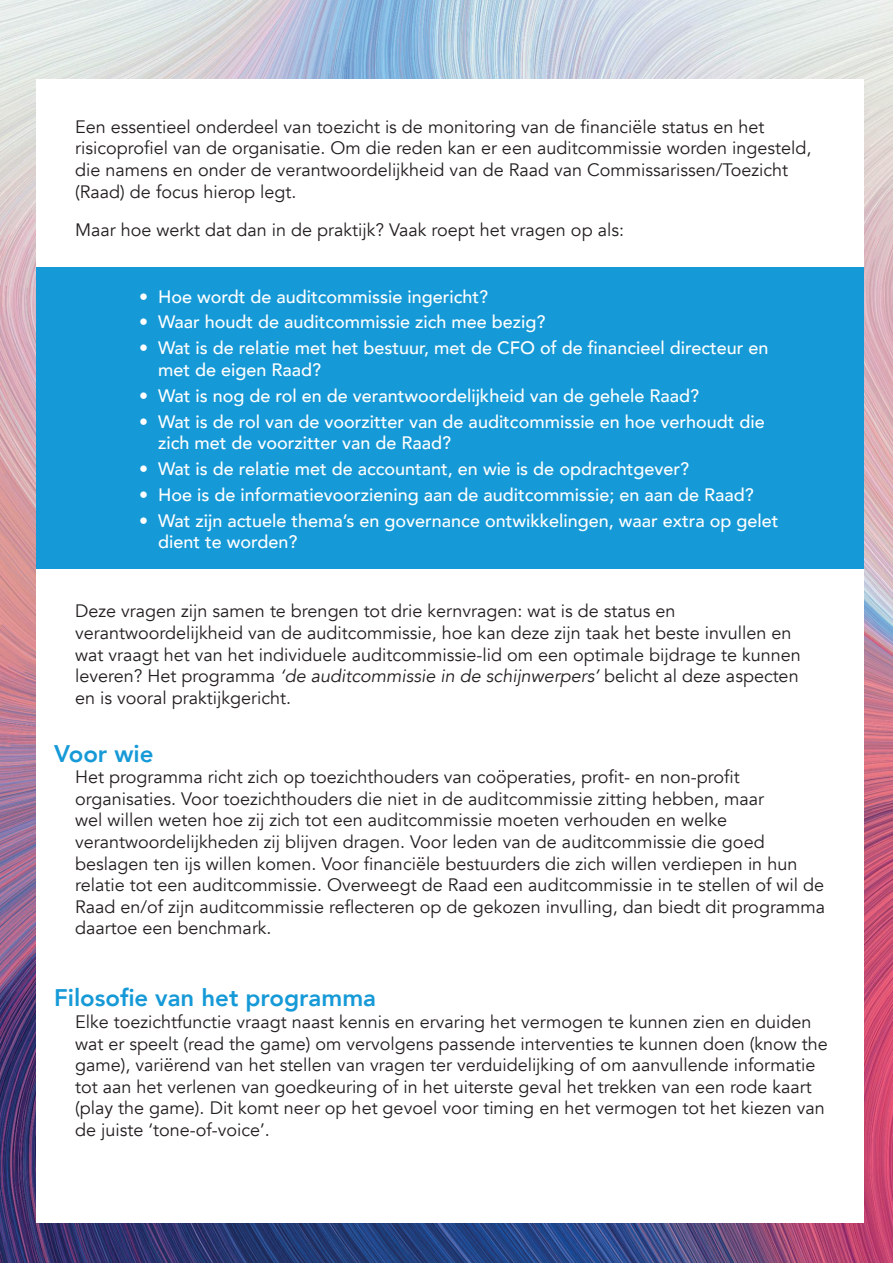
<style>
.page{position:relative;width:893px;height:1263px;background:#fff}
.page>*{position:absolute;margin:0;border:0;box-sizing:border-box;transform-origin:0 0}
.t1{font:800 24px "Avenir";color:#169ad7}
.t2{font:18px/21.6px "Avenir";color:#231f20}
.t3{font:500 18px/21.6px "Avenir";color:#fff}
.s1{font-style:italic}
</style>
<div class="page">
<img style="left:0;top:0;width:893px;height:1263px">
<div style="left:36px;top:79px;width:827px;height:1143px;background:#fff"></div>
<div style="left:36px;top:268px;width:827px;height:301px;background:#169ad7"></div>
<p class="t2" style="left:75px;top:116px;width:738px">Een essentieel onderdeel van toezicht is de monitoring van de financiële status en het risicoprofiel van de organisatie. Om die reden kan er een auditcommissie worden ingesteld, die namens en onder de verantwoordelijkheid van de Raad van Commissarissen/Toezicht (Raad) de focus hierop legt.</p>
<p class="t2" style="left:75px;top:219px;width:550px">Maar hoe werkt dat dan in de praktijk? Vaak roept het vragen op als:</p>
<p class="t3" style="left:139px;top:285px;width:351px">• Hoe wordt de auditcommissie ingericht?</p>
<p class="t3" style="left:139px;top:310px;width:408px">• Waar houdt de auditcommissie zich mee bezig?</p>
<p class="t3" style="left:158px;top:336px;width:612px;text-indent:-19px">• Wat is de relatie met het bestuur, met de CFO of de financieel directeur en met de eigen Raad?</p>
<p class="t3" style="left:139px;top:384px;width:561px">• Wat is nog de rol en de verantwoordelijkheid van de gehele Raad?</p>
<p class="t3" style="left:158px;top:410px;width:608px;text-indent:-19px">• Wat is de rol van de voorzitter van de auditcommissie en hoe verhoudt die zich met de voorzitter van de Raad?</p>
<p class="t3" style="left:139px;top:457px;width:551px">• Wat is de relatie met de accountant, en wie is de opdrachtgever?</p>
<p class="t3" style="left:139px;top:483px;width:616px">• Hoe is de informatievoorziening aan de auditcommissie; en aan de Raad?</p>
<p class="t3" style="left:158px;top:509px;width:622px;text-indent:-19px">• Wat zijn actuele thema’s en governance ontwikkelingen, waar extra op gelet dient te worden?</p>
<p class="t2" style="left:75px;top:601px;width:727px">Deze vragen zijn samen te brengen tot drie kernvragen: wat is de status en verantwoordelijkheid van de auditcommissie, hoe kan deze zijn taak het beste invullen en wat vraagt het van het individuele auditcommissie-lid om een optimale bijdrage te kunnen leveren? Het programma <span class="s1">‘de auditcommissie in de schijnwerpers’</span> belicht al deze aspecten en is vooral praktijkgericht.</p>
<h1 class="t1" style="left:54px;top:734px;width:101px">Voor wie</h1>
<p class="t2" style="left:75px;top:766px;width:751px">Het programma richt zich op toezichthouders van coöperaties, profit- en non-profit organisaties. Voor toezichthouders die niet in de auditcommissie zitting hebben, maar<br>wel willen weten hoe zij zich tot een auditcommissie moeten verhouden en welke verantwoordelijkheden zij blijven dragen. Voor leden van de auditcommissie die goed beslagen ten ijs willen komen. Voor financiële bestuurders die zich willen verdiepen in hun relatie tot een auditcommissie. Overweegt de Raad een auditcommissie in te stellen of wil de Raad en/of zijn auditcommissie reflecteren op de gekozen invulling, dan biedt dit programma daartoe een benchmark.</p>
<h1 class="t1" style="left:54px;top:979px;width:324px">Filosofie van het programma</h1>
<p class="t2" style="left:75px;top:1011px;width:754px">Elke toezichtfunctie vraagt naast kennis en ervaring het vermogen te kunnen zien en duiden wat er speelt (read the game) om vervolgens passende interventies te kunnen doen (know the game), variërend van het stellen van vragen ter verduidelijking of om aanvullende informatie tot aan het verlenen van goedkeuring of in het uiterste geval het trekken van een rode kaart (play the game). Dit komt neer op het gevoel voor timing en het vermogen tot het kiezen van de juiste ‘tone-of-voice’.</p>
</div>
